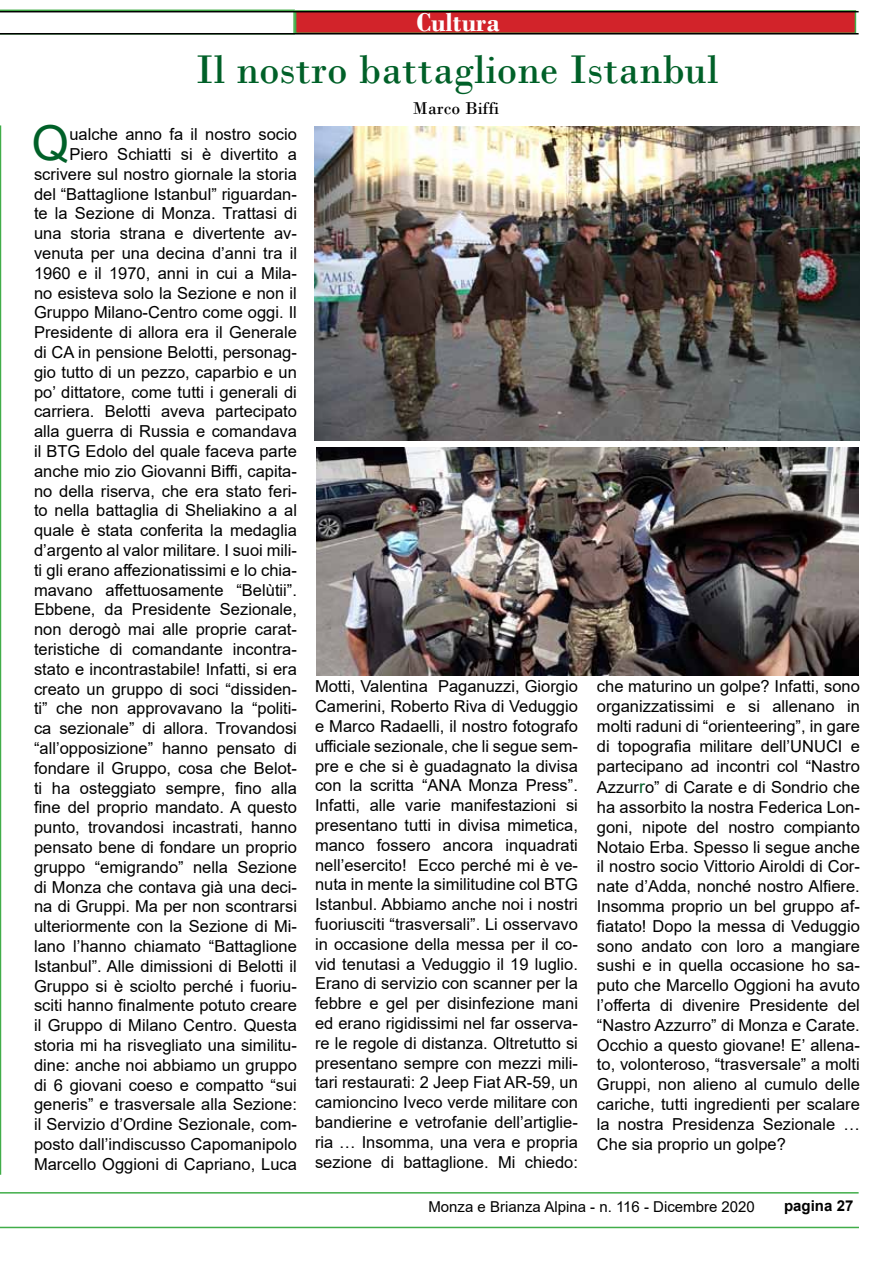
<style>
.page{position:relative;width:893px;height:1263px;background:#fff}
.page>*{position:absolute;margin:0;border:0;box-sizing:border-box;transform-origin:0 0}
.t1{font:48.15px "Arial";color:#006028}
.t2{font:42px "Bodoni";color:#006028}
.t3{font:700 27px "Bodoni";color:#fff}
.t4{font:18px "Bodoni";color:#000}
.t5{font:16.5px/19.8px "Arial";color:#000;text-align:justify}
.t6{font:15px "Arial";color:#000}
.t7{font:700 15px "Arial";color:#000}
.s1{font-size:18px;color:#006028}
</style>
<div class="page">
<svg style="left:0;top:10px;width:295px;height:23px"></svg>
<div style="left:295px;top:10px;width:561px;height:24px;background:#d2232a;border:2px solid #41ad49"></div>
<hr style="left:0;top:11px;width:859px;height:1px;background:#000">
<hr style="left:0;top:33px;width:859px;height:2px;background:#000">
<hr style="left:0;top:125px;width:1px;height:1050px;background:#41ad49">
<hr style="left:0;top:1192px;width:859px;height:1px;background:#41ad49">
<hr style="left:0;top:1227px;width:859px;height:1px;background:#41ad49">
<img style="left:315px;top:126px;width:544px;height:315px">
<img style="left:316px;top:447px;width:542px;height:229px">
<h3 class="t3" style="left:416px;top:6px;width:85px">Cultura</h3>
<h2 class="t2" style="left:196px;top:45px;width:524px">Il nostro battaglione Istanbul</h2>
<h1 class="t1" style="left:32px;top:110px;width:39px">Q</h1>
<p class="t5" style="left:34px;top:124px;width:264px;text-align:right">ualche anno fa il nostro socio Piero Schiatti si è divertito a scrivere sul nostro giornale la storia del “Battaglione Istanbul” riguardan&shy;te la Sezione di Monza. Trattasi di una storia strana e divertente av&shy;venuta per una decina d’anni tra il 1960 e il 1970, anni in cui a Mila&shy;no esisteva solo la Sezione e non il Gruppo Milano-Centro come oggi. Il Presidente di allora era il Generale di CA in pensione Belotti, personag&shy;gio tutto di un pezzo, caparbio e un po’ dittatore, come tutti i generali di carriera. Belotti aveva partecipato alla guerra di Russia e comandava il BTG Edolo del quale faceva parte anche mio zio Giovanni Biffi, capita&shy;no della riserva, che era stato feri&shy;to nella battaglia di Sheliakino a al quale è stata conferita la medaglia d’argento al valor militare. I suoi mili&shy;ti gli erano affezionatissimi e lo chia&shy;mavano affettuosamente “Belùtii”.<br>Ebbene, da Presidente Sezionale, non derogò mai alle proprie carat&shy;teristiche di comandante incontra&shy;stato e incontrastabile! Infatti, si era creato un gruppo di soci “dissiden&shy;ti” che non approvavano la “politi&shy;ca sezionale” di allora. Trovandosi “all’opposizione” hanno pensato di fondare il Gruppo, cosa che Belot&shy;ti ha osteggiato sempre, fino alla fine del proprio mandato. A questo punto, trovandosi incastrati, hanno pensato bene di fondare un proprio gruppo “emigrando” nella Sezione di Monza che contava già una deci&shy;na di Gruppi. Ma per non scontrarsi ulteriormente con la Sezione di Mi&shy;lano l’hanno chiamato “Battaglione Istanbul”. Alle dimissioni di Belotti il Gruppo si è sciolto perché i fuoriu&shy;sciti hanno finalmente potuto creare il Gruppo di Milano Centro. Questa storia mi ha risvegliato una similitu&shy;dine: anche noi abbiamo un gruppo di 6 giovani coeso e compatto “sui generis” e trasversale alla Sezione: il Servizio d’Ordine Sezionale, com&shy;posto dall’indiscusso Capomanipolo Marcello Oggioni di Capriano, Luca</p>
<p class="t4" style="left:413px;top:97px;width:88px">Marco Biffi</p>
<p class="t5" style="left:315px;top:677px;width:264px">Motti, Valentina Paganuzzi, Giorgio Camerini, Roberto Riva di Veduggio e Marco Radaelli, il nostro fotografo ufficiale sezionale, che li segue sem&shy;pre e che si è guadagnato la divisa con la scritta “ANA Monza Press”.<br>Infatti, alle varie manifestazioni si presentano tutti in divisa mimetica, manco fossero ancora inquadrati nell’esercito! Ecco perché mi è ve&shy;nuta in mente la similitudine col BTG Istanbul. Abbiamo anche noi i nostri fuoriusciti “trasversali”. Li osservavo in occasione della messa per il co&shy;vid tenutasi a Veduggio il 19 luglio.<br>Erano di servizio con scanner per la febbre e gel per disinfezione mani ed erano rigidissimi nel far osserva&shy;re le regole di distanza. Oltretutto si presentano sempre con mezzi mili&shy;tari restaurati: 2 Jeep Fiat AR-59, un camioncino Iveco verde militare con bandierine e vetrofanie dell’artiglie&shy;ria … Insomma, una vera e propria sezione di battaglione. Mi chiedo:</p>
<p class="t5" style="left:597px;top:677px;width:264px">che maturino un golpe? Infatti, sono organizzatissimi e si allenano in molti raduni di “orienteering”, in gare di topografia militare dell’UNUCI e partecipano ad incontri col “Nastro</p>
<p class="t5" style="left:597px;top:777px;width:264px">Azzur<span class="s1">r</span>o” di Carate e di Sondrio che ha assorbito la nostra Federica Lon&shy;goni, nipote del nostro compianto Notaio Erba. Spesso li segue anche il nostro socio Vittorio Airoldi di Cor&shy;nate d’Adda, nonché nostro Alfiere.<br>Insomma proprio un bel gruppo af&shy;fiatato! Dopo la messa di Veduggio sono andato con loro a mangiare sushi e in quella occasione ho sa&shy;puto che Marcello Oggioni ha avuto l’offerta di divenire Presidente del “Nastro Azzurro” di Monza e Carate.<br>Occhio a questo giovane! E’ allena&shy;to, volonteroso, “trasversale” a molti Gruppi, non alieno al cumulo delle cariche, tutti ingredienti per scalare la nostra Presidenza Sezionale … Che sia proprio un golpe?</p>
<p class="t6" style="left:428px;top:1197px;width:328px">Monza e Brianza Alpina - n. 116 - Dicembre 2020</p>
<p class="t7" style="left:784px;top:1195px;width:71px">pagina 27</p>
</div>
